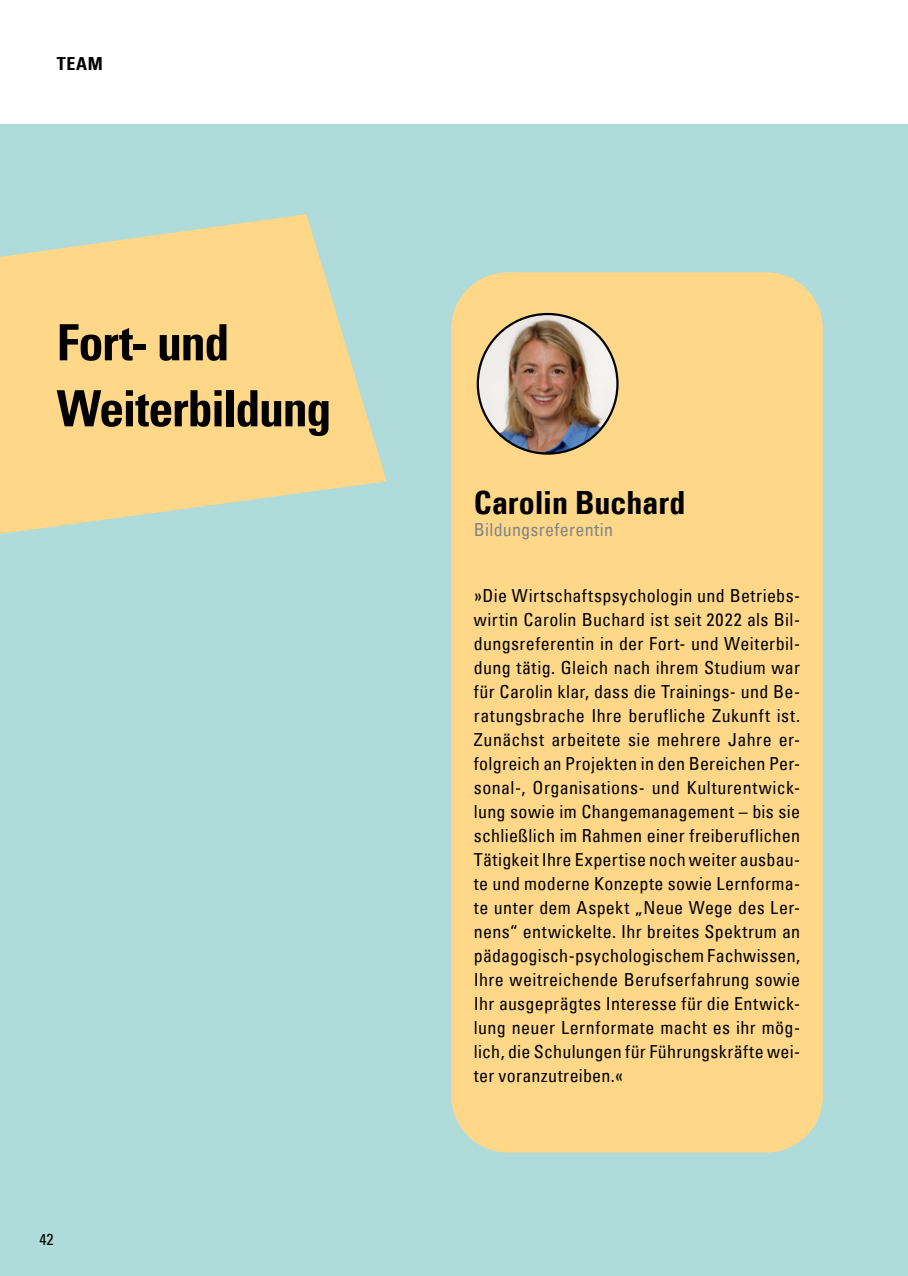
<style>
.page{position:relative;width:908px;height:1276px;background:#fff}
.page>*{position:absolute;margin:0;border:0;box-sizing:border-box;transform-origin:0 0}
.t1{font:50px/66px "Univers Com 67 Bold Cond";letter-spacing:-.025em;color:#000}
.t2{font:32px "Univers Com 67 Bold Cond";letter-spacing:-.005em;color:#000}
.t3{font:condensed 18px/24px "Univers Com 57";letter-spacing:.01em;color:#000;text-align:justify}
.t4{font:condensed 18px "Univers Com 57";letter-spacing:.015em;color:#7e8588}
.t5{font:18px "Univers Com 67 Bold Cond";color:#000}
.t6{font:condensed 16px "Univers Com 57";color:#000}
</style>
<div class="page">
<div style="left:0;top:125px;width:907px;height:1151px;background:#afdbda"></div>
<svg style="left:0;top:214px;width:386px;height:320px;fill:#fed789"></svg>
<div style="left:451px;top:272px;width:371px;height:880px;background:#fed789;border-radius:57px"></div>
<img style="left:477px;top:314px;width:140px;height:139px;border-radius:70px">
<p class="t5" style="left:57px;top:52px;width:48px">TEAM</p>
<h1 class="t1" style="left:57px;top:309px;width:276px">Fort- und<br>Weiterbildung</h1>
<p class="t6" style="left:39px;top:1229px;width:16px">42</p>
<h2 class="t2" style="left:473px;top:483px;width:213px">Carolin Buchard</h2>
<p class="t4" style="left:473px;top:518px;width:141px">Bildungsreferentin</p>
<p class="t3" style="left:473px;top:584px;width:328px">»Die Wirtschaftspsychologin und Betriebs&shy;wirtin Carolin Buchard ist seit 2022 als Bil&shy;dungsreferentin in der Fort- und Weiterbil&shy;dung tätig. Gleich nach ihrem Studium war für Carolin klar, dass die Trainings- und Be&shy;ratungsbrache Ihre berufliche Zukunft ist.<br>Zunächst arbeitete sie mehrere Jahre er&shy;folgreich an Projekten in den Bereichen Per&shy;sonal-, Organisations- und Kulturentwick&shy;lung sowie im Changemanagement – bis sie schließlich im Rahmen einer freiberuflichen Tätigkeit Ihre Expertise noch weiter ausbau&shy;te und moderne Konzepte sowie Lernforma&shy;te unter dem Aspekt „Neue Wege des Ler&shy;nens“ entwickelte. Ihr breites Spektrum an pädagogisch-psychologischem Fachwissen, Ihre weitreichende Berufserfahrung sowie Ihr ausgeprägtes Interesse für die Entwick&shy;lung neuer Lernformate macht es ihr mög&shy;lich, die Schulungen für Führungskräfte wei&shy;ter voranzutreiben.«</p>
</div>
